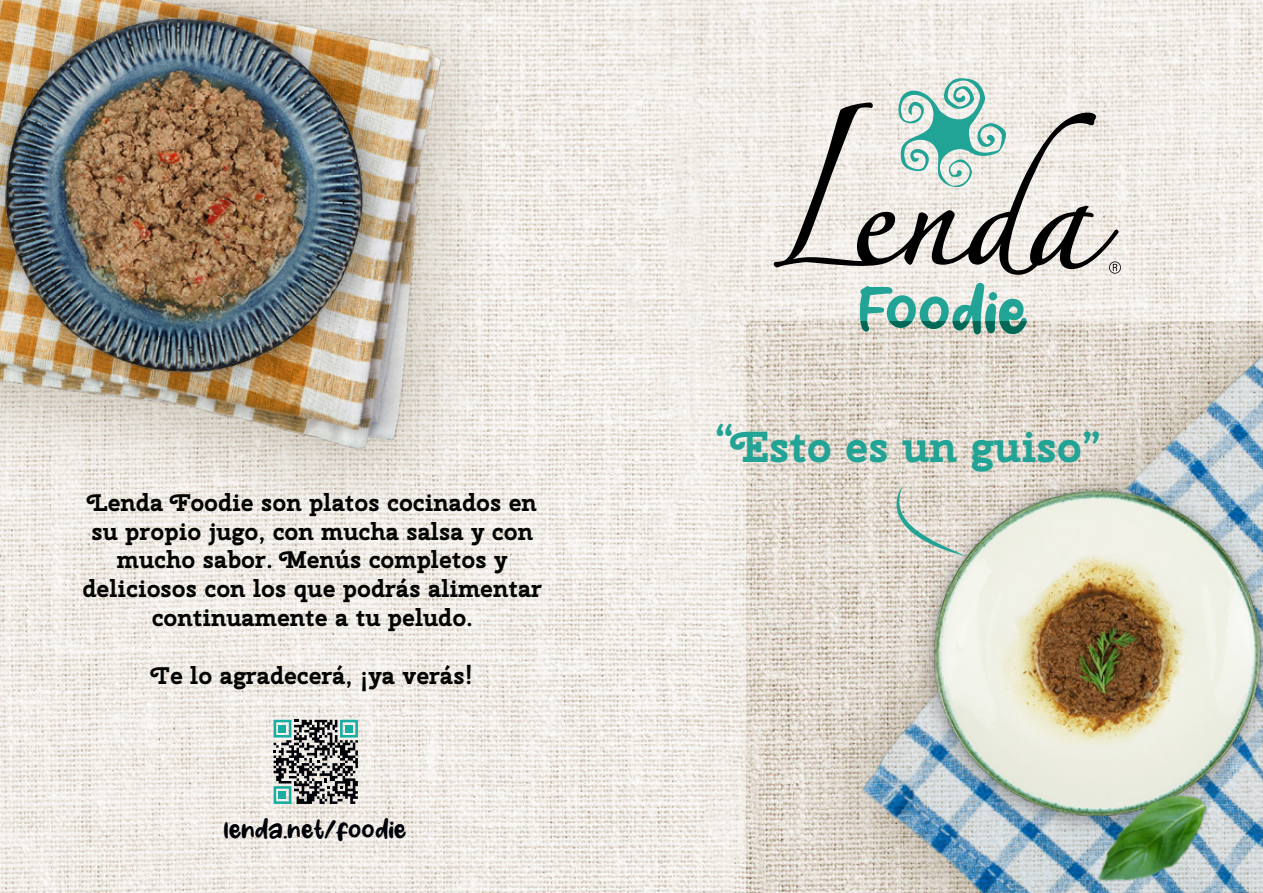
<style>
.page{position:relative;width:1263px;height:893px;background:#fff}
.page>*{position:absolute;margin:0;border:0;box-sizing:border-box;transform-origin:0 0}
.t1{font:700 43.2px "Cherry Swash";color:#21a395}
.t2{font:700 24px/28.8px "Cherry Swash";color:#040503;text-align:center}
.t3{font:22.5px "Panipuri";color:#000208}
</style>
<div class="page">
<img style="left:0;top:0;width:1263px;height:892px">
<img style="left:0;top:0;width:481px;height:504px">
<img style="left:0;top:0;width:404px;height:411px">
<img style="left:1px;top:14px;width:366px;height:361px">
<svg style="left:274px;top:720px;width:84px;height:84px;background:#778381"></svg>
<svg style="left:860px;top:283px;width:167px;height:39px;background:#9accc3"></svg>
<svg style="left:1119px;top:261px;width:2px;height:13px"></svg>
<svg style="left:898px;top:78px;width:108px;height:24px;background:#c4dcd4"></svg>
<svg style="left:774px;top:102px;width:345px;height:173px"></svg>
<img style="left:649px;top:322px;width:614px;height:571px">
<img style="left:909px;top:469px;width:354px;height:376px">
<img style="left:930px;top:485px;width:333px;height:336px">
<img style="left:1071px;top:766px;width:161px;height:127px">
<svg style="left:895px;top:486px;width:70px;height:70px;background:#d1d3c8"></svg>
<p class="t2" style="left:82px;top:488px;width:461px">Lenda Foodie son platos cocinados en su propio jugo, con mucha salsa y con mucho sabor. Menús completos y deliciosos con los que podrás alimentar continuamente a tu peludo.</p>
<p class="t2" style="left:151px;top:660px;width:323px">Te lo agradecerá, ¡ya verás!</p>
<p class="t3" style="left:224px;top:817px;width:184px">lenda.net/foodie</p>
<h1 class="t1" style="left:715px;top:418px;width:389px">“Esto es un guiso”</h1>
</div>
